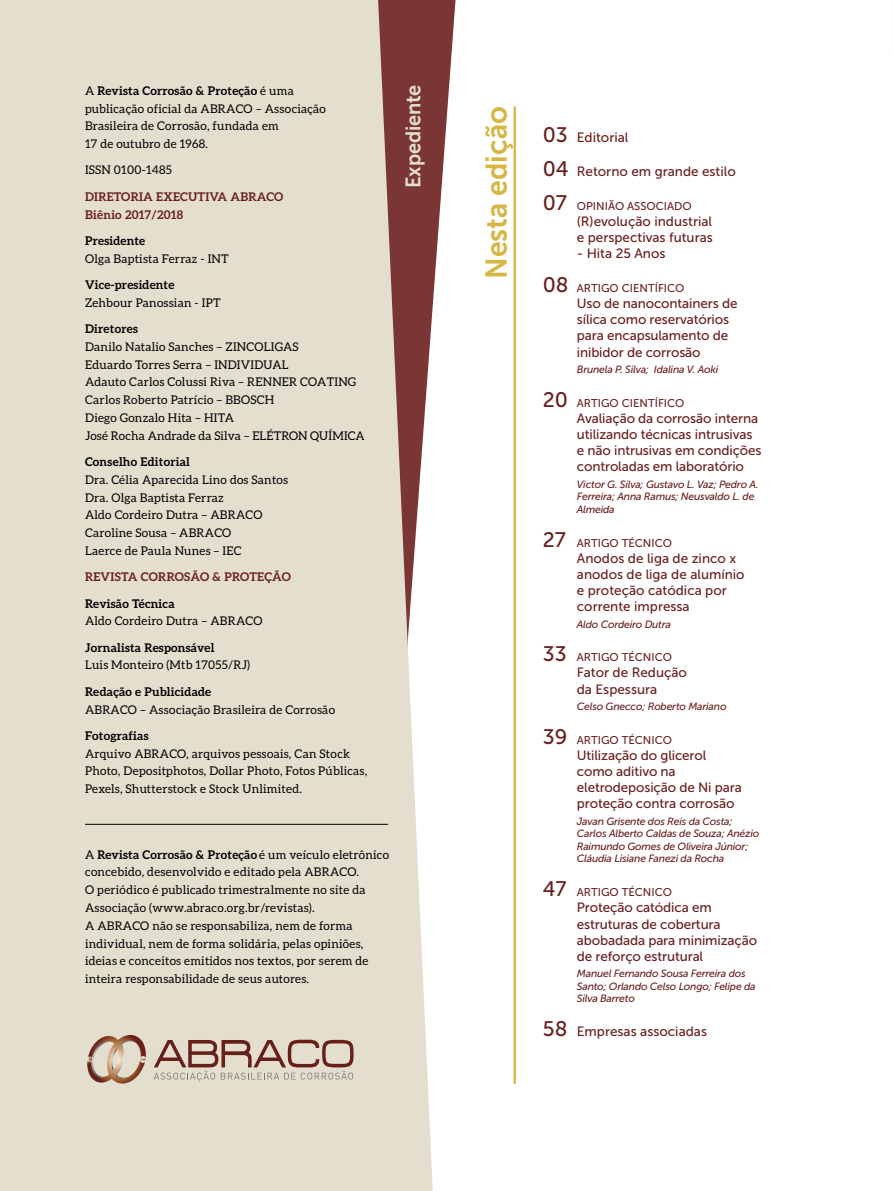
<style>
.page{position:relative;width:893px;height:1191px;background:#fff}
.page>*{position:absolute;margin:0;border:0;box-sizing:border-box;transform-origin:0 0}
.t1{font:30px "Museo Sans 700";color:#d6b645;scale:.95 1}
.t2{font:21px "Museo Sans 700";letter-spacing:-.01em;color:#e3dece;scale:.95 1}
.t3{font:13.5px/16.2px "Museo Sans 500";letter-spacing:-.01em;color:#6b1f1f}
.t4{font:12px/17.9px "Aleo";letter-spacing:.02em;color:#000}
.t5{font:700 12px "Aleo";letter-spacing:.02em;color:#000}
.t6{font:700 12px/17.9px "Aleo";letter-spacing:.02em;color:#6b1f1f}
.t7{font:11.25px "Museo Sans 500";color:#6b1f1f}
.t8{font:italic 10.5px/12.6px "Museo Sans 500";letter-spacing:-.02em;color:#6b1f1f}
.s1{font-weight:700}
.s2{font-size:21px}
</style>
<div class="page">
<svg style="left:433px;top:0;width:23px;height:302px"></svg>
<div style="left:0;top:0;width:433px;height:1191px;background:#e3dece"></div>
<hr style="left:85px;top:824px;width:303px;height:1px;background:#000">
<svg style="left:87px;top:1035px;width:59px;height:48px;background:#c2a996"></svg>
<svg style="left:154px;top:1039px;width:200px;height:42px;background:#c1ada0"></svg>
<hr style="left:514px;top:106px;width:2px;height:978px;background:#d6b645">
<p class="t4" style="left:85px;top:81px;width:242px">A <span class="s1">Revista Corrosão &amp; Proteção</span> é uma publicação oficial da ABRACO – Associação Brasileira de Corrosão, fundada em<br>17 de outubro de 1968.</p>
<p class="t4" style="left:85px;top:161px;width:88px">ISSN 0100-1485</p>
<p class="t6" style="left:85px;top:187px;width:200px">DIRETORIA EXECUTIVA ABRACO<br>Biênio 2017/2018</p>
<p class="t5" style="left:85px;top:233px;width:62px">Presidente</p>
<p class="t4" style="left:85px;top:249px;width:145px">Olga Baptista Ferraz - INT</p>
<p class="t5" style="left:85px;top:278px;width:91px">Vice-presidente</p>
<p class="t4" style="left:85px;top:293px;width:137px">Zehbour Panossian - IPT</p>
<p class="t5" style="left:85px;top:322px;width:54px">Diretores</p>
<p class="t4" style="left:85px;top:337px;width:281px">Danilo Natalio Sanches – ZINCOLIGAS<br>Eduardo Torres Serra – INDIVIDUAL<br>Adauto Carlos Colussi Riva – RENNER COATING Carlos Roberto Patrício – BBOSCH<br>Diego Gonzalo Hita – HITA<br>José Rocha Andrade da Silva – ELÉTRON QUÍMICA</p>
<p class="t5" style="left:85px;top:455px;width:106px">Conselho Editorial</p>
<p class="t4" style="left:85px;top:470px;width:205px">Dra. Célia Aparecida Lino dos Santos<br>Dra. Olga Baptista Ferraz<br>Aldo Cordeiro Dutra – ABRACO<br>Caroline Sousa – ABRACO<br>Laerce de Paula Nunes – IEC</p>
<p class="t6" style="left:85px;top:568px;width:208px">REVISTA CORROSÃO &amp; PROTEÇÃO</p>
<p class="t5" style="left:85px;top:596px;width:91px">Revisão Técnica</p>
<p class="t4" style="left:85px;top:612px;width:179px">Aldo Cordeiro Dutra – ABRACO</p>
<p class="t5" style="left:85px;top:640px;width:131px">Jornalista Responsável</p>
<p class="t4" style="left:85px;top:656px;width:167px">Luis Monteiro (Mtb 17055/RJ)</p>
<p class="t5" style="left:85px;top:684px;width:128px">Redação e Publicidade</p>
<p class="t4" style="left:85px;top:700px;width:251px">ABRACO – Associação Brasileira de Corrosão</p>
<p class="t5" style="left:85px;top:728px;width:65px">Fotografias</p>
<p class="t4" style="left:85px;top:744px;width:284px">Arquivo ABRACO, arquivos pessoais, Can Stock<br>Photo, Depositphotos, Dollar Photo, Fotos Públicas,<br>Pexels, Shutterstock e Stock Unlimited.</p>
<h2 class="t2" style="left:402px;top:188px;width:110px;rotate:-90deg">Expediente</h2>
<p class="t4" style="left:85px;top:845px;width:306px">A <span class="s1">Revista Corrosão &amp; Proteção</span> é um veículo eletrônico concebido, desenvolvido e editado pela ABRACO.<br>O periódico é publicado trimestralmente no site da Associação (www.abraco.org.br/revistas).<br>A ABRACO não se responsabiliza, nem de forma individual, nem de forma solidária, pelas opiniões, ideias e conceitos emitidos nos textos, por serem de inteira responsabilidade de seus autores.</p>
<h1 class="t1" style="left:480px;top:279px;width:183px;rotate:-90deg">Nesta edição</h1>
<p class="t3" style="left:543px;top:129px;width:87px"><span class="s2">03</span> Editorial</p>
<p class="t3" style="left:543px;top:163px;width:194px"><span class="s2">04</span> Retorno em grande estilo</p>
<p class="t7" style="left:543px;top:199px;width:150px"><span class="s2">07</span> OPINIÃO ASSOCIADO</p>
<p class="t3" style="left:577px;top:213px;width:138px">(R)evolução industrial e perspectivas futuras</p>
<p class="t3" style="left:577px;top:245px;width:90px">- Hita 25 Anos</p>
<p class="t7" style="left:543px;top:282px;width:143px"><span class="s2">08</span> ARTIGO CIENTÍFICO</p>
<p class="t3" style="left:577px;top:295px;width:162px">Uso de nanocontainers de sílica como reservatórios para encapsulamento de inibidor de corrosão</p>
<p class="t8" style="left:577px;top:363px;width:143px">Brunela P. Silva; Idalina V. Aoki</p>
<p class="t7" style="left:543px;top:396px;width:143px"><span class="s2">20</span> ARTIGO CIENTÍFICO</p>
<p class="t3" style="left:577px;top:410px;width:186px">Avaliação da corrosão interna utilizando técnicas intrusivas e não intrusivas em condições controladas em laboratório</p>
<p class="t8" style="left:577px;top:478px;width:183px">Victor G. Silva; Gustavo L. Vaz; Pedro A.<br>Ferreira; Anna Ramus; Neusvaldo L. de<br>Almeida</p>
<p class="t7" style="left:543px;top:536px;width:131px"><span class="s2">27</span> ARTIGO TÉCNICO</p>
<p class="t3" style="left:577px;top:550px;width:169px">Anodos de liga de zinco x anodos de liga de alumínio e proteção catódica por corrente impressa</p>
<p class="t8" style="left:577px;top:617px;width:96px">Aldo Cordeiro Dutra</p>
<p class="t7" style="left:543px;top:651px;width:131px"><span class="s2">33</span> ARTIGO TÉCNICO</p>
<p class="t3" style="left:577px;top:665px;width:112px">Fator de Redução da Espessura</p>
<p class="t8" style="left:577px;top:700px;width:151px">Celso Gnecco; Roberto Mariano</p>
<p class="t7" style="left:543px;top:733px;width:131px"><span class="s2">39</span> ARTIGO TÉCNICO</p>
<p class="t3" style="left:577px;top:747px;width:166px">Utilização do glicerol como aditivo na eletrodeposição de Ni para proteção contra corrosão</p>
<p class="t8" style="left:577px;top:814px;width:184px">Javan Grisente dos Reis da Costa; Carlos Alberto Caldas de Souza; Anézio Raimundo Gomes de Oliveira Júnior; Cláudia Lisiane Fanezi da Rocha</p>
<p class="t7" style="left:543px;top:886px;width:131px"><span class="s2">47</span> ARTIGO TÉCNICO</p>
<p class="t3" style="left:577px;top:899px;width:182px">Proteção catódica em estruturas de cobertura abobadada para minimização de reforço estrutural</p>
<p class="t8" style="left:577px;top:967px;width:180px">Manuel Fernando Sousa Ferreira dos<br>Santo; Orlando Celso Longo; Felipe da<br>Silva Barreto</p>
<p class="t3" style="left:543px;top:1023px;width:166px"><span class="s2">58</span> Empresas associadas</p>
</div>
